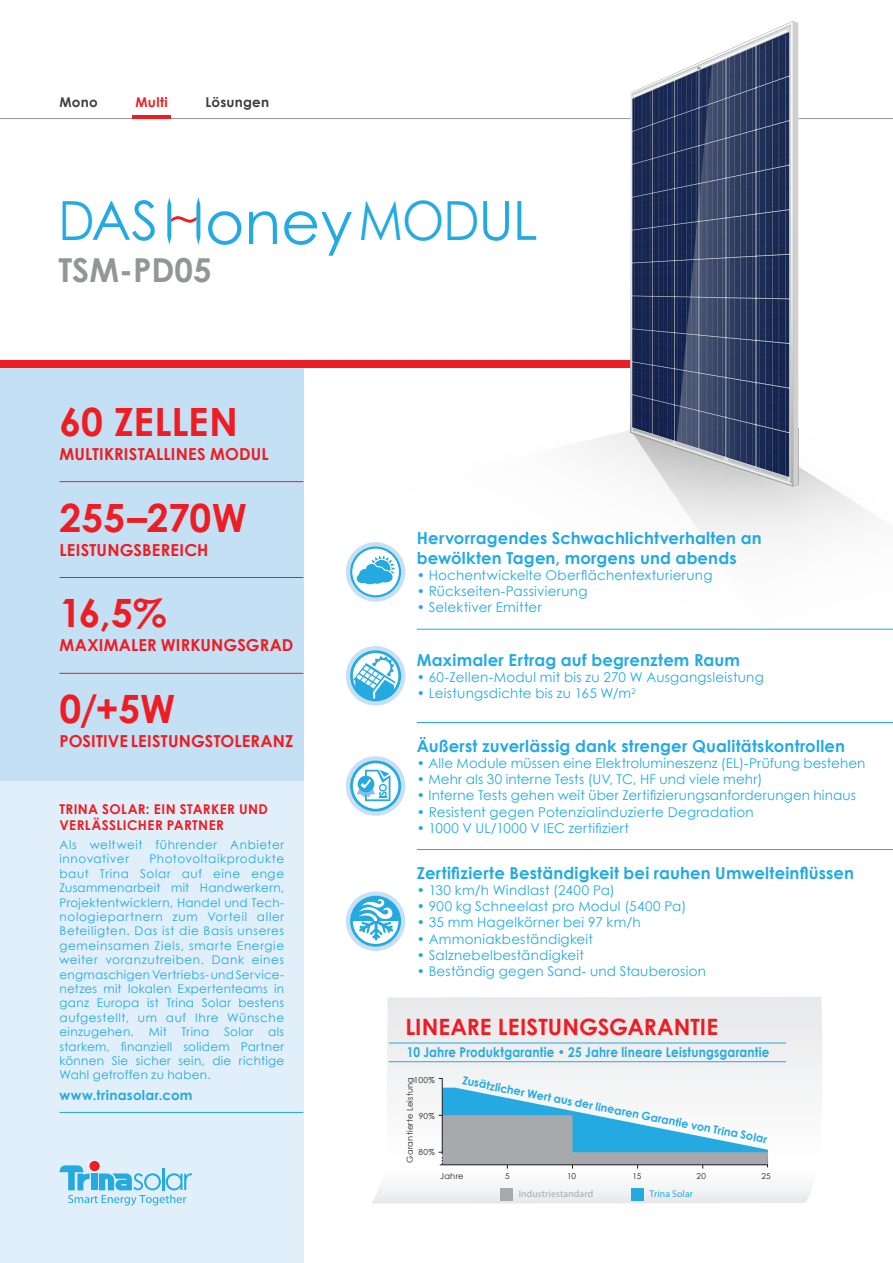
<style>
.page{position:relative;width:893px;height:1263px;background:#fff}
.page>*{position:absolute;margin:0;border:0;box-sizing:border-box;transform-origin:0 0}
.t1{font:54px "Century Gothic";letter-spacing:-.02em;color:#24aae1;scale:.9 1}
.t2{font:700 39px "Century Gothic";color:#ee1d23}
.t3{font:700 33px "Century Gothic";color:#939598}
.t4{font:700 22.5px "Century Gothic";color:#ee1d23}
.t5{font:700 16.5px/19.8px "Century Gothic";letter-spacing:.01em;color:#24aae1}
.t6{font:700 16.5px "Century Gothic";letter-spacing:.01em;color:#ee1d23}
.t7{font:13.5px "Century Gothic";letter-spacing:.015em;color:#24aae1}
.t8{font:700 13.5px "Century Gothic";letter-spacing:.02em;color:#24aae1;scale:.88 1}
.t9{font:700 13.5px/16.2px "Century Gothic";letter-spacing:.03em;color:#ee1d23}
.t10{font:700 13.5px "Century Gothic";letter-spacing:.02em;color:#24aae1}
.t11{font:700 13.5px "Century Gothic";letter-spacing:.015em;color:#3e3e3f}
.t12{font:12px/14.4px "Century Gothic";letter-spacing:.03em;color:#24aae1;text-align:justify}
.t13{font:12px/14.4px "Century Gothic";letter-spacing:.05em;color:#24aae1}
.t14{font:700 11.25px "Century Gothic";color:#24aae1}
.t15{font:9.75px "Myriad Pro";letter-spacing:.015em;color:#a8a9ad}
.t16{font:9.75px "Myriad Pro";letter-spacing:.015em;color:#24aae1}
.t17{font:8.25px "Century Gothic";letter-spacing:.03em;color:#231f20}
</style>
<div class="page">
<hr style="left:0;top:118px;width:893px;height:1px;background:#939598">
<div style="left:0;top:360px;width:303px;height:903px;background:#e0eff9"></div>
<div style="left:0;top:368px;width:303px;height:412px;background:#c3e0f4"></div>
<div style="left:0;top:360px;width:642px;height:8px;background:#ee1d23"></div>
<img style="left:270px;top:21px;width:623px;height:619px">
<hr style="left:417px;top:629px;width:476px;height:1px;background:#24aae1">
<hr style="left:417px;top:722px;width:476px;height:1px;background:#24aae1">
<hr style="left:417px;top:849px;width:476px;height:1px;background:#24aae1">
<svg style="left:346px;top:542px;width:59px;height:60px"></svg>
<svg style="left:346px;top:646px;width:59px;height:60px"></svg>
<svg style="left:346px;top:756px;width:59px;height:60px"></svg>
<svg style="left:346px;top:891px;width:59px;height:60px"></svg>
<svg style="left:372px;top:997px;width:450px;height:206px"></svg>
<hr style="left:442px;top:1078px;width:1px;height:74px;background:#231f20">
<svg style="left:439px;top:1088px;width:329px;height:80px"></svg>
<hr style="left:389px;top:1043px;width:397px;height:1px;background:#24aae1">
<hr style="left:389px;top:1061px;width:397px;height:1px;background:#24aae1">
<div style="left:500px;top:1188px;width:12px;height:12px;background:#a8a9ad"></div>
<div style="left:631px;top:1188px;width:12px;height:12px;background:#24aae1"></div>
<hr style="left:60px;top:481px;width:243px;height:1px;background:#ee1d23">
<hr style="left:60px;top:577px;width:243px;height:1px;background:#ee1d23">
<hr style="left:60px;top:673px;width:243px;height:1px;background:#ee1d23">
<svg style="left:89px;top:1161px;width:11px;height:10px"></svg>
<svg style="left:59px;top:1165px;width:133px;height:41px"></svg>
<hr style="left:60px;top:1112px;width:243px;height:1px;background:#24aae1">
<svg style="left:167px;top:197px;width:33px;height:48px"></svg>
<svg style="left:208px;top:211px;width:33px;height:34px"></svg>
<svg style="left:249px;top:211px;width:28px;height:33px"></svg>
<svg style="left:284px;top:211px;width:68px;height:45px"></svg>
<hr style="left:132px;top:115px;width:39px;height:4px;background:#ee1d23">
<p class="t11" style="left:60px;top:94px;width:40px">Mono</p>
<p class="t9" style="left:136px;top:94px;width:34px">Multi</p>
<p class="t11" style="left:205px;top:94px;width:65px">Lösungen</p>
<h1 class="t1" style="left:58px;top:185px;width:112px">DAS</h1>
<h1 class="t1" style="left:358px;top:185px;width:201px">MODUL</h1>
<h3 class="t3" style="left:58px;top:249px;width:155px">TSM-PD05</h3>
<h2 class="t2" style="left:60px;top:397px;width:180px">60 ZELLEN</h2>
<p class="t6" style="left:60px;top:443px;width:211px">MULTIKRISTALLINES MODUL</p>
<h2 class="t2" style="left:60px;top:492px;width:189px">255–270W</h2>
<p class="t6" style="left:60px;top:539px;width:150px">LEISTUNGSBEREICH</p>
<h2 class="t2" style="left:60px;top:588px;width:109px">16,5%</h2>
<p class="t6" style="left:60px;top:635px;width:235px">MAXIMALER WIRKUNGSGRAD</p>
<h2 class="t2" style="left:60px;top:684px;width:117px">0/+5W</h2>
<p class="t6" style="left:60px;top:731px;width:235px">POSITIVE LEISTUNGSTOLERANZ</p>
<p class="t9" style="left:60px;top:800px;width:210px">TRINA SOLAR: EIN STARKER UND<br>VERLÄSSLICHER PARTNER</p>
<p class="t13" style="left:60px;top:837px;width:226px">Als weltweit führender Anbieter innovativer</p>
<p class="t12" style="left:60px;top:851px;width:226px;text-indent:90px">Photovoltaikprodukte baut Trina Solar auf eine enge Zusammenarbeit mit Handwerkern, Projektentwicklern, Handel und Tech&shy;nologiepartnern zum Vorteil aller Beteiligten. Das ist die Basis unseres gemeinsamen Ziels, smarte Energie weiter voranzutreiben. Dank eines engmaschigen Vertriebs- und Service&shy;netzes mit lokalen Expertenteams in ganz Europa ist Trina Solar bestens aufgestellt, um auf Ihre Wünsche einzugehen. Mit Trina Solar als starkem, finanziell solidem Partner können Sie sicher sein, die richtige Wahl getroffen zu haben.</p>
<p class="t10" style="left:60px;top:1086px;width:135px">www.trinasolar.com</p>
<p class="t5" style="left:417px;top:527px;width:346px">Hervorragendes Schwachlichtverhalten an bewölkten Tagen, morgens und abends</p>
<p class="t7" style="left:417px;top:566px;width:297px">• Hochentwickelte Oberflächentexturierung</p>
<p class="t7" style="left:417px;top:582px;width:172px">• Rückseiten-Passivierung</p>
<p class="t7" style="left:417px;top:599px;width:126px">• Selektiver Emitter</p>
<p class="t5" style="left:417px;top:649px;width:325px">Maximaler Ertrag auf begrenztem Raum</p>
<p class="t7" style="left:417px;top:668px;width:349px">• 60-Zellen-Modul mit bis zu 270 W Ausgangsleistung</p>
<p class="t7" style="left:417px;top:685px;width:221px">• Leistungsdichte bis zu 165 W/m<sup>2</sup></p>
<p class="t5" style="left:417px;top:735px;width:430px">Äußerst zuverlässig dank strenger Qualitätskontrollen</p>
<p class="t7" style="left:417px;top:754px;width:450px">• Alle Module müssen eine Elektrolumineszenz (EL)-Prüfung bestehen</p>
<p class="t7" style="left:417px;top:770px;width:347px">• Mehr als 30 interne Tests (UV, TC, HF und viele mehr)</p>
<p class="t7" style="left:417px;top:787px;width:441px">• Interne Tests gehen weit über Zertifizierungsanforderungen hinaus</p>
<p class="t7" style="left:417px;top:803px;width:339px">• Resistent gegen Potenzialinduzierte Degradation</p>
<p class="t7" style="left:417px;top:819px;width:214px">• 1000 V UL/1000 V IEC zertifiziert</p>
<p class="t5" style="left:417px;top:862px;width:439px">Zertifizierte Beständigkeit bei rauhen Umwelteinflüssen</p>
<p class="t7" style="left:417px;top:881px;width:200px">• 130 km/h Windlast (2400 Pa)</p>
<p class="t7" style="left:417px;top:898px;width:271px">• 900 kg Schneelast pro Modul (5400 Pa)</p>
<p class="t7" style="left:417px;top:914px;width:225px">• 35 mm Hagelkörner bei 97 km/h</p>
<p class="t7" style="left:417px;top:930px;width:178px">• Ammoniakbeständigkeit</p>
<p class="t7" style="left:417px;top:946px;width:169px">• Salznebelbeständigkeit</p>
<p class="t7" style="left:417px;top:962px;width:291px">• Beständig gegen Sand- und Stauberosion</p>
<h3 class="t4" style="left:405px;top:1012px;width:314px">LINEARE LEISTUNGSGARANTIE</h3>
<p class="t8" style="left:407px;top:1043px;width:414px">10 Jahre Produktgarantie • 25 Jahre lineare Leistungsgarantie</p>
<p class="t14" style="left:464px;top:1073px;width:312px;rotate:11deg">Zusätzlicher Wert aus der linearen Garantie von Trina Solar</p>
<p class="t17" style="left:440px;top:1171px;width:25px">Jahre</p>
<p class="t17" style="left:414px;top:1075px;width:23px">100%</p>
<p class="t17" style="left:405px;top:1162px;width:87px;rotate:-90deg">Garantierte Leistung</p>
<p class="t17" style="left:419px;top:1110px;width:18px">90%</p>
<p class="t17" style="left:418px;top:1147px;width:18px">80%</p>
<p class="t17" style="left:567px;top:1171px;width:11px">10</p>
<p class="t17" style="left:633px;top:1171px;width:10px">15</p>
<p class="t17" style="left:696px;top:1171px;width:11px">20</p>
<p class="t17" style="left:761px;top:1171px;width:11px">25</p>
<p class="t15" style="left:519px;top:1187px;width:76px">Industriestandard</p>
<p class="t16" style="left:650px;top:1187px;width:45px">Trina Solar</p>
<p class="t17" style="left:505px;top:1171px;width:6px">5</p>
</div>
